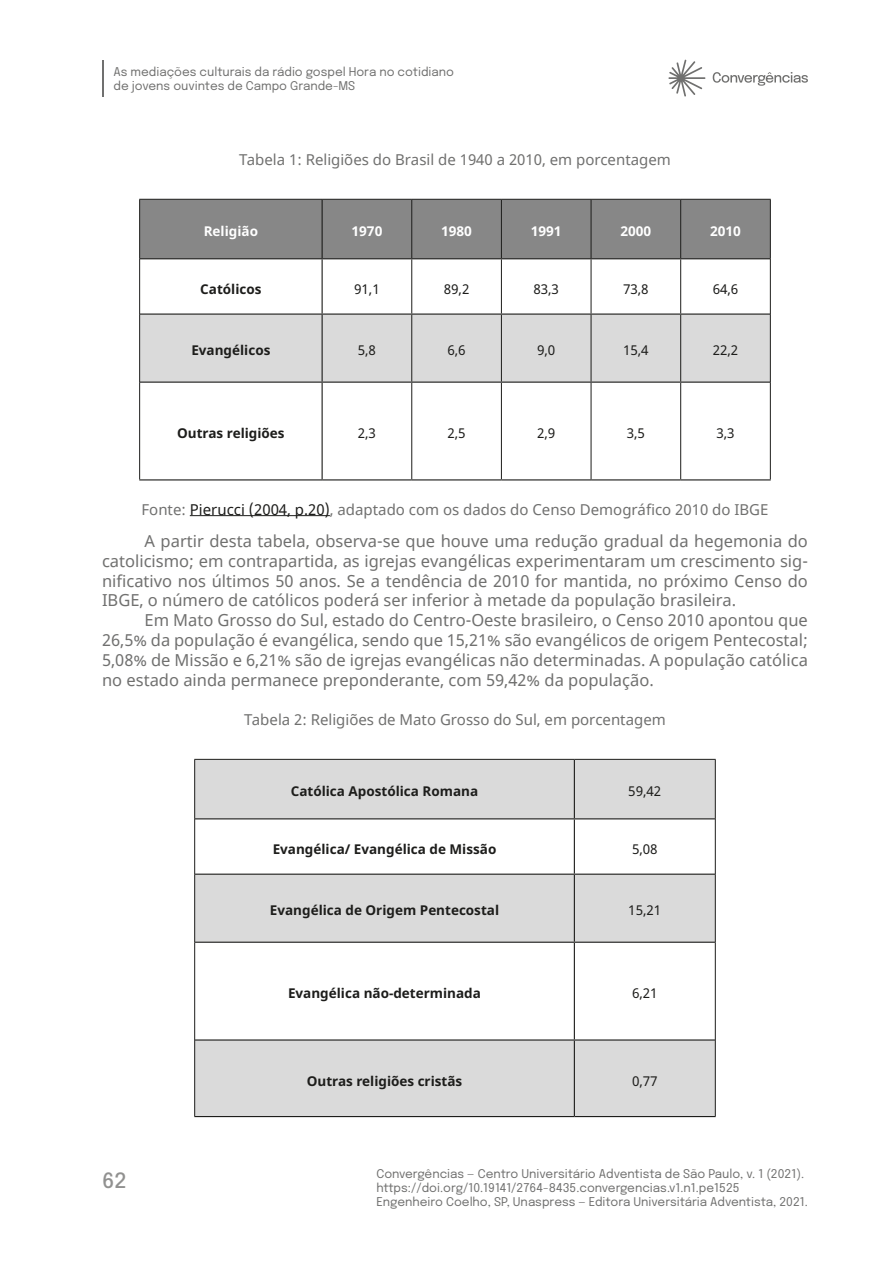
<style>
.page{position:relative;width:893px;height:1263px;background:#fff}
.page>*{position:absolute;margin:0;border:0;box-sizing:border-box;transform-origin:0 0}
.t1{font:500 21px "Epilogue";color:#919190}
.Corpo_de_Texto{font:16.5px/19.8px "Noto Sans";color:#70706f;text-align:justify}
.Legenda{font:15px "Noto Sans";color:#70706f}
.Cédula{font:700 13.5px "Noto Sans";color:#1d1d1b}
.Cédula-2{font:13.5px "Noto Sans";color:#1d1d1b}
.Cédula-3{font:700 13.5px "Noto Sans";color:#fff}
.t2{font:12px/14.4px "Epilogue";color:#70706f}
.s1{color:#1d1d1b}
</style>
<div class="page">
<hr style="left:102px;top:60px;width:2px;height:37px;background:#70706f">
<svg style="left:668px;top:60px;width:37px;height:37px"></svg>
<svg style="left:713px;top:72px;width:95px;height:14px"></svg>
<hr style="left:190px;top:515px;width:140px;height:1px;background:#1d1d1b">
<div style="left:140px;top:200px;width:630px;height:58px;background:#878787"></div>
<div style="left:140px;top:315px;width:630px;height:67px;background:#dadada"></div>
<hr style="left:139px;top:200px;width:1px;height:59px;background:#1d1d1b">
<hr style="left:322px;top:200px;width:1px;height:58px;background:#1d1d1b">
<hr style="left:139px;top:199px;width:183px;height:1px;background:#1d1d1b">
<hr style="left:322px;top:199px;width:90px;height:1px;background:#1d1d1b">
<hr style="left:412px;top:199px;width:89px;height:1px;background:#1d1d1b">
<hr style="left:501px;top:199px;width:90px;height:1px;background:#1d1d1b">
<hr style="left:591px;top:199px;width:90px;height:1px;background:#1d1d1b">
<hr style="left:681px;top:199px;width:90px;height:1px;background:#1d1d1b">
<hr style="left:411px;top:200px;width:1px;height:58px;background:#1d1d1b">
<hr style="left:501px;top:200px;width:1px;height:58px;background:#1d1d1b">
<hr style="left:591px;top:200px;width:1px;height:58px;background:#1d1d1b">
<hr style="left:680px;top:200px;width:1px;height:58px;background:#1d1d1b">
<hr style="left:770px;top:200px;width:1px;height:59px;background:#1d1d1b">
<hr style="left:139px;top:259px;width:1px;height:55px;background:#1d1d1b">
<hr style="left:322px;top:259px;width:1px;height:54px;background:#1d1d1b">
<hr style="left:411px;top:259px;width:1px;height:54px;background:#1d1d1b">
<hr style="left:501px;top:259px;width:1px;height:54px;background:#1d1d1b">
<hr style="left:591px;top:259px;width:1px;height:54px;background:#1d1d1b">
<hr style="left:680px;top:259px;width:1px;height:54px;background:#1d1d1b">
<hr style="left:770px;top:259px;width:1px;height:55px;background:#1d1d1b">
<hr style="left:139px;top:314px;width:1px;height:68px;background:#1d1d1b">
<hr style="left:322px;top:315px;width:1px;height:67px;background:#1d1d1b">
<hr style="left:411px;top:315px;width:1px;height:67px;background:#1d1d1b">
<hr style="left:501px;top:315px;width:1px;height:67px;background:#1d1d1b">
<hr style="left:591px;top:315px;width:1px;height:67px;background:#1d1d1b">
<hr style="left:680px;top:315px;width:1px;height:67px;background:#1d1d1b">
<hr style="left:770px;top:314px;width:1px;height:68px;background:#1d1d1b">
<hr style="left:139px;top:382px;width:1px;height:97px;background:#1d1d1b">
<hr style="left:322px;top:383px;width:1px;height:96px;background:#1d1d1b">
<hr style="left:411px;top:383px;width:1px;height:96px;background:#1d1d1b">
<hr style="left:501px;top:383px;width:1px;height:96px;background:#1d1d1b">
<hr style="left:591px;top:383px;width:1px;height:96px;background:#1d1d1b">
<hr style="left:680px;top:383px;width:1px;height:96px;background:#1d1d1b">
<hr style="left:770px;top:382px;width:1px;height:97px;background:#1d1d1b">
<hr style="left:140px;top:258px;width:182px;height:1px;background:#1d1d1b">
<hr style="left:322px;top:258px;width:90px;height:1px;background:#1d1d1b">
<hr style="left:412px;top:258px;width:89px;height:1px;background:#1d1d1b">
<hr style="left:501px;top:258px;width:90px;height:1px;background:#1d1d1b">
<hr style="left:591px;top:258px;width:90px;height:1px;background:#1d1d1b">
<hr style="left:681px;top:258px;width:89px;height:1px;background:#1d1d1b">
<hr style="left:140px;top:313px;width:182px;height:2px;background:#1d1d1b">
<hr style="left:322px;top:313px;width:90px;height:2px;background:#1d1d1b">
<hr style="left:412px;top:313px;width:89px;height:2px;background:#1d1d1b">
<hr style="left:501px;top:313px;width:90px;height:2px;background:#1d1d1b">
<hr style="left:591px;top:313px;width:90px;height:2px;background:#1d1d1b">
<hr style="left:681px;top:313px;width:89px;height:2px;background:#1d1d1b">
<hr style="left:140px;top:382px;width:182px;height:1px;background:#1d1d1b">
<hr style="left:322px;top:382px;width:90px;height:1px;background:#1d1d1b">
<hr style="left:412px;top:382px;width:89px;height:1px;background:#1d1d1b">
<hr style="left:501px;top:382px;width:90px;height:1px;background:#1d1d1b">
<hr style="left:591px;top:382px;width:90px;height:1px;background:#1d1d1b">
<hr style="left:681px;top:382px;width:89px;height:1px;background:#1d1d1b">
<hr style="left:139px;top:479px;width:183px;height:1px;background:#1d1d1b">
<hr style="left:322px;top:479px;width:90px;height:1px;background:#1d1d1b">
<hr style="left:412px;top:479px;width:89px;height:1px;background:#1d1d1b">
<hr style="left:501px;top:479px;width:90px;height:1px;background:#1d1d1b">
<hr style="left:591px;top:479px;width:90px;height:1px;background:#1d1d1b">
<hr style="left:681px;top:479px;width:90px;height:1px;background:#1d1d1b">
<svg style="left:195px;top:760px;width:520px;height:356px;fill:#dadada"></svg>
<hr style="left:194px;top:760px;width:1px;height:59px;background:#1d1d1b">
<hr style="left:574px;top:760px;width:1px;height:58px;background:#1d1d1b">
<hr style="left:194px;top:759px;width:380px;height:1px;background:#1d1d1b">
<hr style="left:574px;top:759px;width:142px;height:1px;background:#1d1d1b">
<hr style="left:715px;top:760px;width:1px;height:59px;background:#1d1d1b">
<hr style="left:194px;top:819px;width:1px;height:55px;background:#1d1d1b">
<hr style="left:574px;top:819px;width:1px;height:55px;background:#1d1d1b">
<hr style="left:715px;top:819px;width:1px;height:55px;background:#1d1d1b">
<hr style="left:194px;top:874px;width:1px;height:68px;background:#1d1d1b">
<hr style="left:574px;top:875px;width:1px;height:67px;background:#1d1d1b">
<hr style="left:715px;top:874px;width:1px;height:68px;background:#1d1d1b">
<hr style="left:194px;top:942px;width:1px;height:98px;background:#1d1d1b">
<hr style="left:574px;top:943px;width:1px;height:96px;background:#1d1d1b">
<hr style="left:715px;top:942px;width:1px;height:98px;background:#1d1d1b">
<hr style="left:194px;top:1040px;width:1px;height:76px;background:#1d1d1b">
<hr style="left:574px;top:1040px;width:1px;height:76px;background:#1d1d1b">
<hr style="left:715px;top:1040px;width:1px;height:76px;background:#1d1d1b">
<hr style="left:195px;top:818px;width:379px;height:1px;background:#1d1d1b">
<hr style="left:574px;top:818px;width:141px;height:1px;background:#1d1d1b">
<hr style="left:195px;top:874px;width:379px;height:1px;background:#1d1d1b">
<hr style="left:574px;top:874px;width:141px;height:1px;background:#1d1d1b">
<hr style="left:195px;top:942px;width:379px;height:1px;background:#1d1d1b">
<hr style="left:574px;top:942px;width:141px;height:1px;background:#1d1d1b">
<hr style="left:195px;top:1039px;width:379px;height:1px;background:#1d1d1b">
<hr style="left:574px;top:1039px;width:141px;height:1px;background:#1d1d1b">
<hr style="left:194px;top:1116px;width:380px;height:1px;background:#1d1d1b">
<hr style="left:574px;top:1116px;width:142px;height:1px;background:#1d1d1b">
<p class="t2" style="left:114px;top:63px;width:342px">As mediações culturais da rádio gospel Hora no cotidiano de jovens ouvintes de Campo Grande-MS</p>
<p class="Legenda" style="left:239px;top:149px;width:433px">Tabela 1: Religiões do Brasil de 1940 a 2010, em porcentagem</p>
<p class="Cédula-3" style="left:204px;top:222px;width:56px">Religião</p>
<p class="Cédula-3" style="left:351px;top:222px;width:32px">1970</p>
<p class="Cédula-3" style="left:441px;top:222px;width:32px">1980</p>
<p class="Cédula-3" style="left:531px;top:222px;width:32px">1991</p>
<p class="Cédula-3" style="left:620px;top:222px;width:32px">2000</p>
<p class="Cédula-3" style="left:710px;top:222px;width:32px">2010</p>
<p class="Cédula" style="left:200px;top:279px;width:63px">Católicos</p>
<p class="Cédula-2" style="left:354px;top:279px;width:27px">91,1</p>
<p class="Cédula-2" style="left:444px;top:279px;width:27px">89,2</p>
<p class="Cédula-2" style="left:533px;top:279px;width:27px">83,3</p>
<p class="Cédula-2" style="left:623px;top:279px;width:27px">73,8</p>
<p class="Cédula-2" style="left:713px;top:279px;width:27px">64,6</p>
<p class="Cédula" style="left:191px;top:341px;width:81px">Evangélicos</p>
<p class="Cédula-2" style="left:358px;top:341px;width:20px">5,8</p>
<p class="Cédula-2" style="left:447px;top:341px;width:20px">6,6</p>
<p class="Cédula-2" style="left:537px;top:341px;width:20px">9,0</p>
<p class="Cédula-2" style="left:623px;top:341px;width:27px">15,4</p>
<p class="Cédula-2" style="left:713px;top:341px;width:27px">22,2</p>
<p class="Cédula" style="left:177px;top:424px;width:109px">Outras religiões</p>
<p class="Cédula-2" style="left:358px;top:424px;width:20px">2,3</p>
<p class="Cédula-2" style="left:447px;top:424px;width:20px">2,5</p>
<p class="Cédula-2" style="left:537px;top:424px;width:20px">2,9</p>
<p class="Cédula-2" style="left:627px;top:424px;width:20px">3,5</p>
<p class="Cédula-2" style="left:716px;top:424px;width:20px">3,3</p>
<p class="Legenda" style="left:141px;top:499px;width:628px">Fonte: <span class="s1">Pierucci (2004, p.20)</span>, adaptado com os dados do Censo Demográfico 2010 do IBGE</p>
<p class="Corpo_de_Texto" style="left:102px;top:532px;width:707px;text-indent:43px">A partir desta tabela, observa-se que houve uma redução gradual da hegemonia do catolicismo; em contrapartida, as igrejas evangélicas experimentaram um crescimento sig&shy;nificativo nos últimos 50 anos. Se a tendência de 2010 for mantida, no próximo Censo do IBGE, o número de católicos poderá ser inferior à metade da população brasileira.</p>
<p class="Corpo_de_Texto" style="left:102px;top:611px;width:707px;text-indent:43px">Em Mato Grosso do Sul, estado do Centro-Oeste brasileiro, o Censo 2010 apontou que 26,5% da população é evangélica, sendo que 15,21% são evangélicos de origem Pentecostal; 5,08% de Missão e 6,21% são de igrejas evangélicas não determinadas. A população católica no estado ainda permanece preponderante, com 59,42% da população.</p>
<p class="Legenda" style="left:244px;top:709px;width:423px">Tabela 2: Religiões de Mato Grosso do Sul, em porcentagem</p>
<p class="Cédula" style="left:291px;top:782px;width:189px">Católica Apostólica Romana</p>
<p class="Cédula-2" style="left:628px;top:782px;width:35px">59,42</p>
<p class="Cédula" style="left:273px;top:839px;width:225px">Evangélica/ Evangélica de Missão</p>
<p class="Cédula-2" style="left:632px;top:839px;width:27px">5,08</p>
<p class="Cédula" style="left:270px;top:901px;width:231px">Evangélica de Origem Pentecostal</p>
<p class="Cédula-2" style="left:628px;top:901px;width:35px">15,21</p>
<p class="Cédula" style="left:288px;top:984px;width:194px">Evangélica não-determinada</p>
<p class="Cédula-2" style="left:632px;top:984px;width:27px">6,21</p>
<p class="t1" style="left:102px;top:1166px;width:26px">62</p>
<p class="Cédula" style="left:307px;top:1071px;width:157px">Outras religiões cristãs</p>
<p class="Cédula-2" style="left:632px;top:1071px;width:27px">0,77</p>
<p class="t2" style="left:376px;top:1165px;width:433px">Convergências — Centro Universitário Adventista de São Paulo, v. 1 (2021). https://doi.org/10.19141/2764-8435.convergencias.v1.n1.pe1525<br>Engenheiro Coelho, SP, Unaspress — Editora Universitária Adventista, 2021.</p>
</div>
